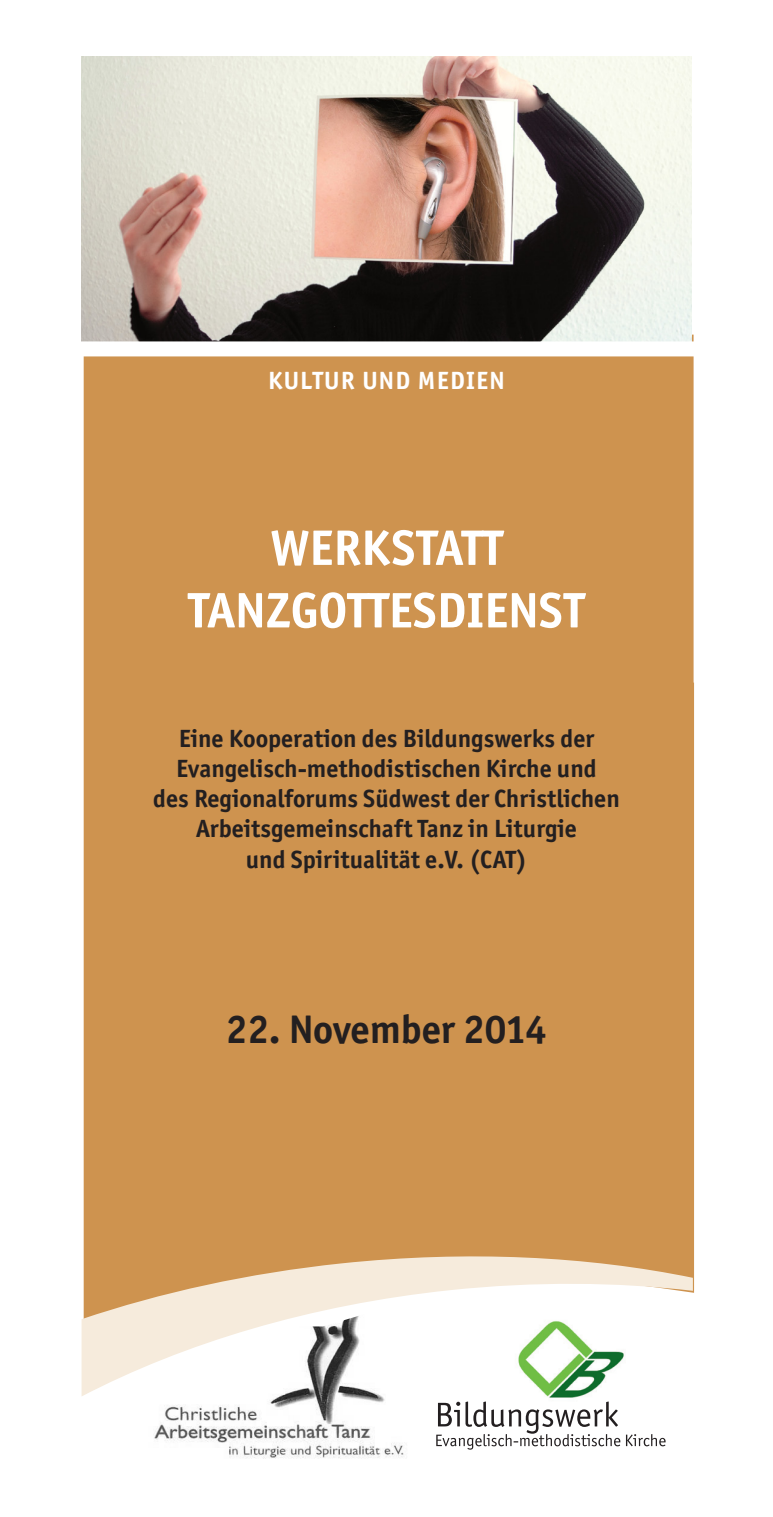
<style>
.page{position:relative;width:773px;height:1517px;background:#fff}
.page>*{position:absolute;margin:0;border:0;box-sizing:border-box;transform-origin:0 0}
.t1{font:700 50px/62.5px "Officina Sans ITC Std";color:#fff;text-align:center}
.t2{font:700 40px "Officina Sans ITC Std";color:#231f20}
.t3{font:700 25px/30px "Officina Sans ITC Std";color:#231f20;text-align:center}
.t4{font:700 25px "Officina Sans ITC Std";letter-spacing:.05em;color:#fff}
</style>
<div class="page">
<div style="left:84px;top:335px;width:610px;height:958px;background:#ce934f"></div>
<img style="left:81px;top:57px;width:610px;height:284px">
<div style="left:73px;top:341px;width:631px;height:15px;background:#fff"></div>
<img style="left:547px;top:1396px;width:34px;height:2px">
<svg style="left:436px;top:1401px;width:229px;height:48px"></svg>
<svg style="left:83px;top:1250px;width:609px;height:146px"></svg>
<svg style="left:81px;top:1307px;width:344px;height:89px;fill:#f6ebdc"></svg>
<img style="left:149px;top:1307px;width:259px;height:152px">
<p class="t4" style="left:268px;top:365px;width:238px">Kultur und Medien</p>
<h1 class="t1" style="left:188px;top:516px;width:397px">Werkstatt<br>TanzGottesdienst</h1>
<p class="t3" style="left:153px;top:724px;width:468px">Eine Kooperation des Bildungswerks der Evangelisch-methodistischen Kirche und<br>des Regionalforums Südwest der Christlichen Arbeitsgemeinschaft Tanz in Liturgie<br>und Spiritualität e.V. (CAT)</p>
<h2 class="t2" style="left:226px;top:1004px;width:322px">22. November 2014</h2>
</div>
